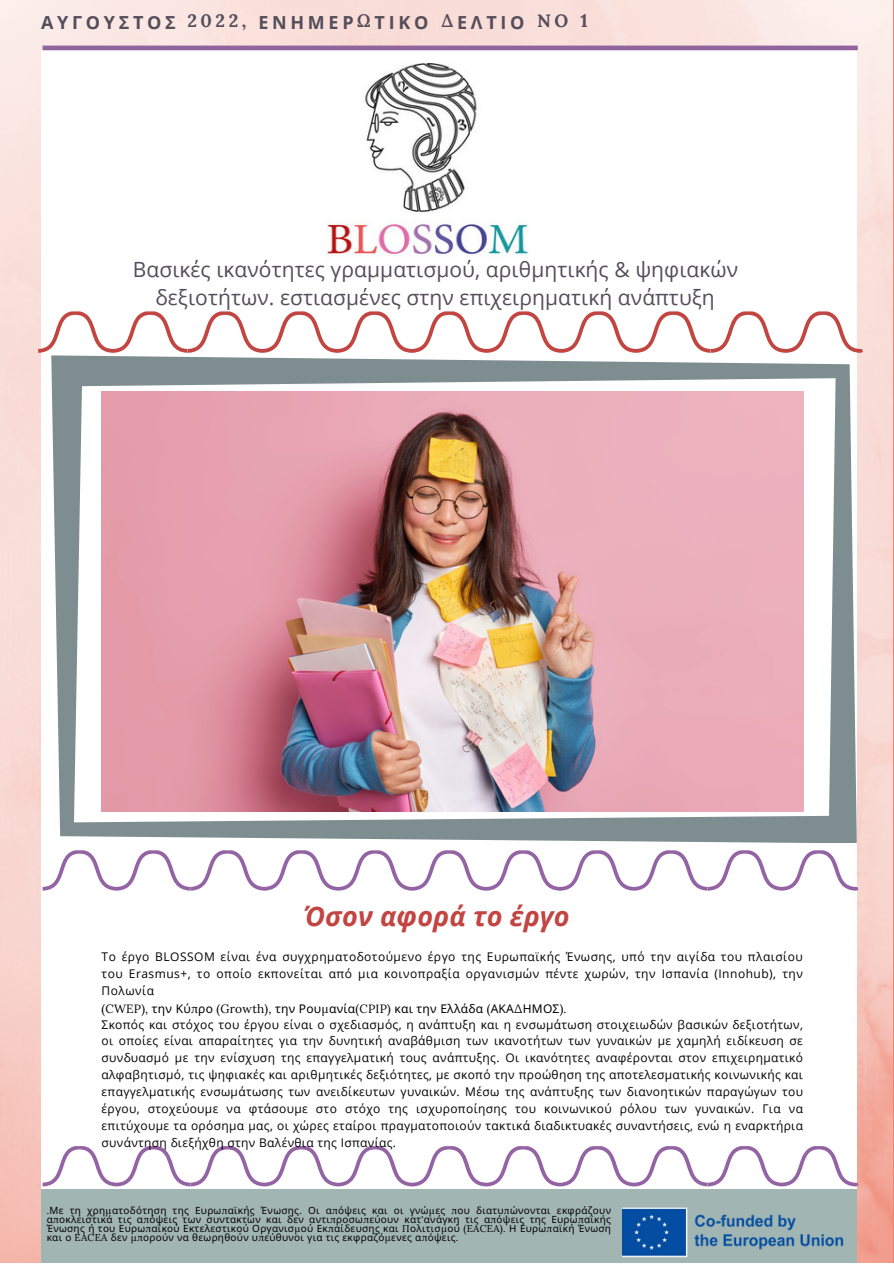
<style>
.page{position:relative;width:894px;height:1264px;background:#fff}
.page>*{position:absolute;margin:0;border:0;box-sizing:border-box;transform-origin:0 0}
.t1{font:italic 700 27px "Open Sans";letter-spacing:.005em;color:#c24542}
.t2{font:21px/28.2px "Open Sans";letter-spacing:.005em;color:#544d5a;text-align:center}
.t3{font:700 18px "Open Sans";letter-spacing:.205em;color:#544d5a}
.t4{font:700 18px "Lora";letter-spacing:.2em;color:#544d5a}
.t5{font:12px/16.8px "Open Sans";letter-spacing:.03em;color:#000;text-align:justify}
.t6{font:9.9px/9px "Noto Sans";letter-spacing:.03em;color:#000;text-align:justify}
.s1{font-family:"Lora"}
.s2{font-family:"Noto Sans"}
</style>
<div class="page">
<div style="left:41px;top:1189px;width:815px;height:73px;background:#a1b5b3"></div>
<svg style="left:43px;top:850px;width:815px;height:40px"></svg>
<svg style="left:38px;top:311px;width:824px;height:42px"></svg>
<img style="left:326px;top:63px;width:202px;height:194px">
<img style="left:622px;top:1207px;width:222px;height:51px">
<hr style="left:43px;top:46px;width:814px;height:4px;background:#90659e">
<img style="left:51px;top:355px;width:805px;height:488px">
<svg style="left:43px;top:1146px;width:815px;height:40px"></svg>
<h3 class="t3" style="left:41px;top:10px;width:136px">ΑΥΓΟΥΣΤΟΣ</h3>
<p class="t4" style="left:187px;top:9px;width:61px">2022,</p>
<p class="t3" style="left:258px;top:10px;width:97px">ΕΝΗΜΕΡ</p>
<p class="t4" style="left:357px;top:9px;width:16px">Ω</p>
<h3 class="t3" style="left:374px;top:10px;width:55px">ΤΙΚΟ</h3>
<h2 class="t4" style="left:441px;top:9px;width:14px">Δ</h2>
<h3 class="t3" style="left:457px;top:10px;width:69px">ΕΛΤΙΟ</h3>
<p class="t4" style="left:537px;top:9px;width:52px">NO 1</p>
<p class="t2" style="left:133px;top:255px;width:606px">Βασικές ικανότητες γραμματισμού, αριθμητικής &amp; ψηφιακών δεξιοτήτων. εστιασμένες στην επιχειρηματική ανάπτυξη</p>
<p class="t1" style="left:304px;top:897px;width:267px">Όσον αφορά το έργο</p>
<h3 class="t5" style="left:101px;top:948px;width:702px">Το έργο BLOSSOM είναι ένα συγχρηματοδοτούμενο έργο της Ευρωπαϊκής Ένωσης, υπό την αιγίδα του πλαισίου του Erasmus+, το οποίο εκπονείται από μια κοινοπραξία οργανισμών πέντε χωρών, την Ισπανία (Innohub), την Πολωνία</h3>
<h3 class="t5" style="left:101px;top:1000px;width:702px;line-height:15.8px"><span class="s1">(CWEP),</span> <span class="s2">την Κύ</span><span class="s1">π</span><span class="s2">ρο</span> <span class="s1">(Growth),</span> <span class="s2">την Ρου</span><span class="s1">μ</span><span class="s2">ανία</span><span class="s1">(CPIP)</span> <span class="s2">και την Ελλάδα</span> <span class="s1">(</span><span class="s2">ΑΚΑ</span><span class="s1">Δ</span><span class="s2">ΗΜΟΣ</span><span class="s1">).<br></span>Σκοπός και στόχος του έργου είναι ο σχεδιασμός, η ανάπτυξη και η ενσωμάτωση στοιχειωδών βασικών δεξιοτήτων,</h3>
<h3 class="t5" style="left:101px;top:1032px;width:702px">οι οποίες είναι απαραίτητες για την δυνητική αναβάθμιση των ικανοτήτων των γυναικών με χαμηλή ειδίκευση σε συνδυασμό με την ενίσχυση της επαγγελματική τους ανάπτυξης. Οι ικανότητες αναφέρονται στον επιχειρηματικό αλφαβητισμό, τις ψηφιακές και αριθμητικές δεξιότητες, με σκοπό την προώθηση της αποτελεσματικής κοινωνικής και επαγγελματικής ενσωμάτωσης των ανειδίκευτων γυναικών. Μέσω της ανάπτυξης των διανοητικών παραγώγων του έργου, στοχεύουμε να φτάσουμε στο στόχο της ισχυροποίησης του κοινωνικού ρόλου των γυναικών. Για να επιτύχουμε τα ορόσημα μας, οι χώρες εταίροι πραγματοποιούν τακτικά διαδικτυακές συναντήσεις, ενώ η εναρκτήρια συνάντηση διεξήχθη στην Βαλένθια της Ισπανίας.</h3>
<h1 class="t6" style="left:47px;top:1205px;width:565px"><span class="s1">.</span>Με τη χρη<span class="s1">μ</span>ατοδότηση της Ευρω<span class="s1">π</span>αϊκής Ένωσης<span class="s1">.</span> Οι α<span class="s1">π</span>όψεις και οι γνώ<span class="s1">μ</span>ες <span class="s1">π</span>ου διατυ<span class="s1">π</span>ώνονται εκφράζουν α<span class="s1">π</span>οκλειστικά τις α<span class="s1">π</span>όψεις των συντακτών και δεν αντι<span class="s1">π</span>ροσω<span class="s1">π</span>εύουν κατ<span class="s1">'</span>ανάγκη τις α<span class="s1">π</span>όψεις της Ευρω<span class="s1">π</span>αϊκής Ένωσης ή του Ευρω<span class="s1">π</span>αϊκού Εκτελεστικού Οργανισ<span class="s1">μ</span>ού Εκ<span class="s1">π</span>αίδευσης και <span class="s1">Π</span>ολιτισ<span class="s1">μ</span>ού <span class="s1">(EACEA).</span> Η Ευρω<span class="s1">π</span>αϊκή Ένωση</h1>
<h5 class="t6" style="left:47px;top:1232px;width:413px">και ο <span class="s1">EACEA</span> δεν <span class="s1">μπ</span>ορούν να θεωρηθούν υ<span class="s1">π</span>εύθυνοι για τις εκφραζό<span class="s1">μ</span>ενες α<span class="s1">π</span>όψεις<span class="s1">.</span></h5>
</div>
